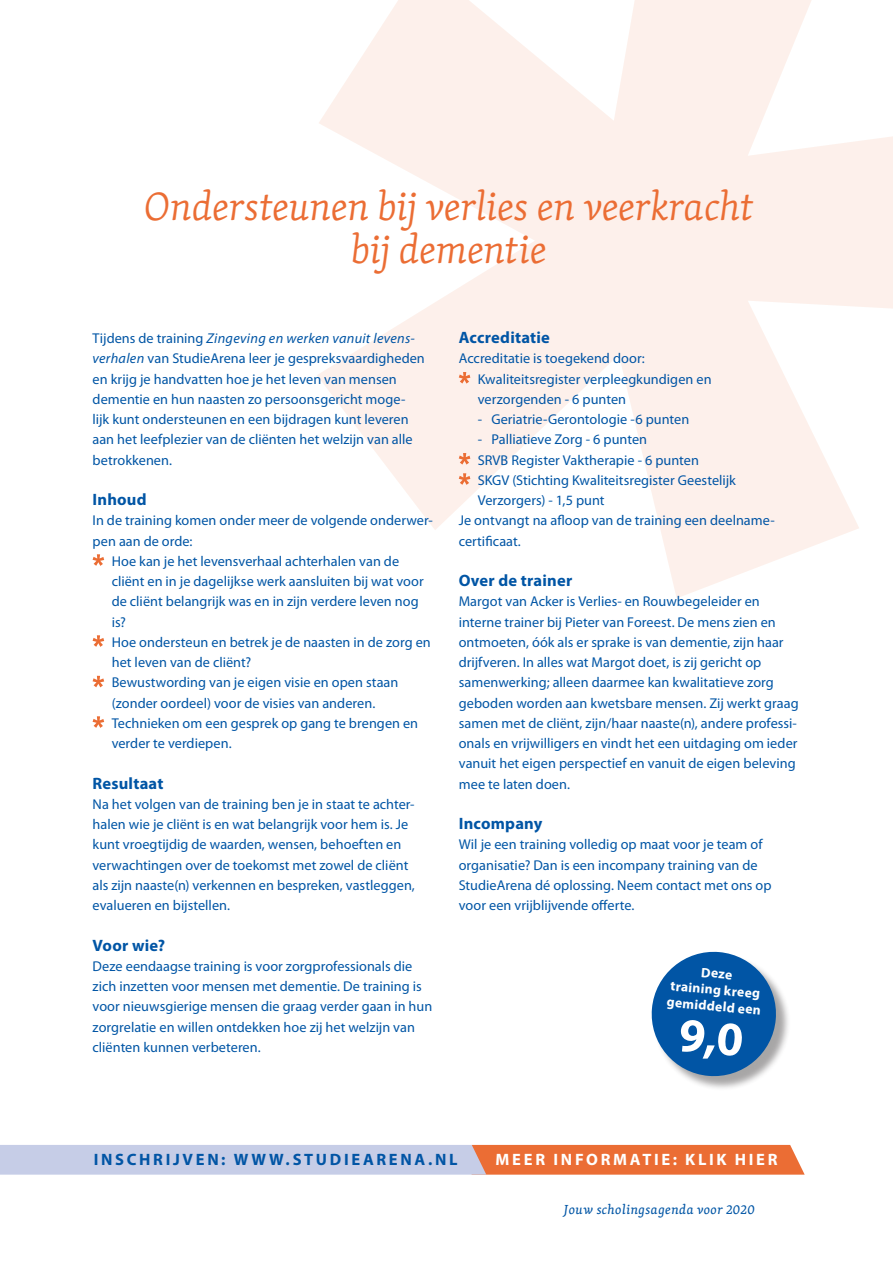
<style>
.page{position:relative;width:893px;height:1263px;background:#fff}
.page>*{position:absolute;margin:0;border:0;box-sizing:border-box;transform-origin:0 0}
.QUOTE{font:italic 300 40.5px "Skolar Latin";letter-spacing:.01em;color:#eb6d34}
.TUSSENKOP{font:700 16.5px "Myriad Pro";letter-spacing:.015em;color:#0155a5}
.TUSSENKOP-2{font:700 16.5px "Myriad Pro";letter-spacing:.165em;color:#0155a5}
.t1{font:700 16.5px "Myriad Pro";letter-spacing:.165em;color:#fff}
.PLAT{font:14.25px/20.2px "Myriad Pro";letter-spacing:.005em;color:#0155a5}
.PLAT-2{font:700 13.65px "Myriad Pro";color:#fff}
.t2{font:italic 13.5px "Skolar Latin";letter-spacing:.04em;color:#0155a5}
.s1{font-style:italic}
</style>
<div class="page">
<svg style="left:0;top:1145px;width:805px;height:30px;background:#d5a8a1"></svg>
<svg style="left:317px;top:0;width:576px;height:598px;fill:#fdf0eb"></svg>
<svg style="left:93px;top:554px;width:11px;height:12px"></svg>
<svg style="left:93px;top:635px;width:11px;height:12px"></svg>
<svg style="left:93px;top:676px;width:11px;height:11px"></svg>
<svg style="left:93px;top:716px;width:11px;height:12px"></svg>
<svg style="left:459px;top:372px;width:11px;height:12px"></svg>
<svg style="left:459px;top:453px;width:11px;height:12px"></svg>
<svg style="left:459px;top:473px;width:11px;height:12px"></svg>
<div style="left:653px;top:953px;width:138px;height:138px;background:#231f20;opacity:.4"></div>
<svg style="left:651px;top:951px;width:128px;height:128px"></svg>
<p class="QUOTE" style="left:144px;top:176px;width:611px">Ondersteunen bij verlies en veerkracht</p>
<p class="QUOTE" style="left:351px;top:220px;width:197px">bij dementie</p>
<p class="PLAT" style="left:93px;top:328px;width:334px">Tijdens de training <span class="s1">Zingeving en werken vanuit levens&shy;verhalen</span> van StudieArena leer je gespreksvaardigheden en krijg je handvatten hoe je het leven van mensen dementie en hun naasten zo persoonsgericht moge&shy;lijk kunt ondersteunen en een bijdragen kunt leveren aan het leefplezier van de cliënten het welzijn van alle betrokkenen.</p>
<p class="TUSSENKOP" style="left:93px;top:490px;width:56px">Inhoud</p>
<p class="PLAT" style="left:93px;top:511px;width:342px">In de training komen onder meer de volgende onderwer&shy;pen aan de orde:</p>
<p class="PLAT" style="left:112px;top:551px;width:313px">Hoe kan je het levensverhaal achterhalen van de cliënt en in je dagelijkse werk aansluiten bij wat voor de cliënt belangrijk was en in zijn verdere leven nog is?</p>
<p class="PLAT" style="left:112px;top:632px;width:321px">Hoe ondersteun en betrek je de naasten in de zorg en het leven van de cliënt?</p>
<p class="PLAT" style="left:112px;top:673px;width:288px">Bewustwording van je eigen visie en open staan (zonder oordeel) voor de visies van anderen.</p>
<p class="PLAT" style="left:112px;top:713px;width:308px">Technieken om een gesprek op gang te brengen en verder te verdiepen.</p>
<p class="TUSSENKOP" style="left:93px;top:774px;width:72px">Resultaat</p>
<p class="PLAT" style="left:93px;top:794px;width:324px">Na het volgen van de training ben je in staat te achter&shy;halen wie je cliënt is en wat belangrijk voor hem is. Je kunt vroegtijdig de waarden, wensen, behoeften en verwachtingen over de toekomst met zowel de cliënt als zijn naaste(n) verkennen en bespreken, vastleggen, evalueren en bijstellen.</p>
<p class="TUSSENKOP" style="left:93px;top:936px;width:74px">Voor wie?</p>
<p class="PLAT" style="left:93px;top:956px;width:341px">Deze eendaagse training is voor zorgprofessionals die zich inzetten voor mensen met dementie. De training is voor nieuwsgierige mensen die graag verder gaan in hun zorgrelatie en willen ontdekken hoe zij het welzijn van cliënten kunnen verbeteren.</p>
<p class="TUSSENKOP" style="left:459px;top:328px;width:93px">Accreditatie</p>
<p class="PLAT" style="left:459px;top:349px;width:187px">Accreditatie is toegekend door:</p>
<p class="PLAT" style="left:478px;top:369px;width:235px">Kwaliteitsregister verpleegkundigen en verzorgenden - 6 punten</p>
<p class="PLAT" style="left:478px;top:409px;width:213px">- Geriatrie-Gerontologie -6 punten</p>
<p class="PLAT" style="left:478px;top:430px;width:171px">- Palliatieve Zorg - 6 punten</p>
<p class="PLAT" style="left:478px;top:450px;width:223px">SRVB Register Vaktherapie - 6 punten</p>
<p class="PLAT" style="left:478px;top:470px;width:260px">SKGV (Stichting Kwaliteitsregister Geestelijk<br>Verzorgers) - 1,5 punt</p>
<p class="PLAT" style="left:459px;top:511px;width:317px">Je ontvangt na afloop van de training een deelname&shy;certificaat.</p>
<p class="TUSSENKOP" style="left:459px;top:571px;width:115px">Over de trainer</p>
<p class="PLAT" style="left:459px;top:592px;width:341px">Margot van Acker is Verlies- en Rouwbegeleider en interne trainer bij Pieter van Foreest. De mens zien en ontmoeten, óók als er sprake is van dementie, zijn haar drijfveren. In alles wat Margot doet, is zij gericht op samenwerking; alleen daarmee kan kwalitatieve zorg geboden worden aan kwetsbare mensen. Zij werkt graag samen met de cliënt, zijn/haar naaste(n), andere professi&shy;onals en vrijwilligers en vindt het een uitdaging om ieder vanuit het eigen perspectief en vanuit de eigen beleving mee te laten doen.</p>
<p class="TUSSENKOP" style="left:459px;top:814px;width:85px">Incompany</p>
<p class="PLAT" style="left:459px;top:835px;width:314px">Wil je een training volledig op maat voor je team of organisatie? Dan is een incompany training van de StudieArena dé oplossing. Neem contact met ons op voor een vrijblijvende offerte.</p>
<p class="PLAT-2" style="left:702px;top:964px;width:33px;rotate:5deg">Deze</p>
<p class="PLAT-2" style="left:671px;top:978px;width:91px;rotate:5deg">training kreeg</p>
<p class="PLAT-2" style="left:668px;top:994px;width:96px;rotate:5deg">gemiddeld een</p>
<p class="TUSSENKOP-2" style="left:94px;top:1150px;width:365px">INSCHRIJVEN: WWW.STUDIEARENA.NL</p>
<p class="t1" style="left:496px;top:1150px;width:284px">MEER INFORMATIE: KLIK HIER</p>
<p class="t2" style="left:564px;top:1199px;width:192px">Jouw scholingsagenda voor 2020</p>
</div>
